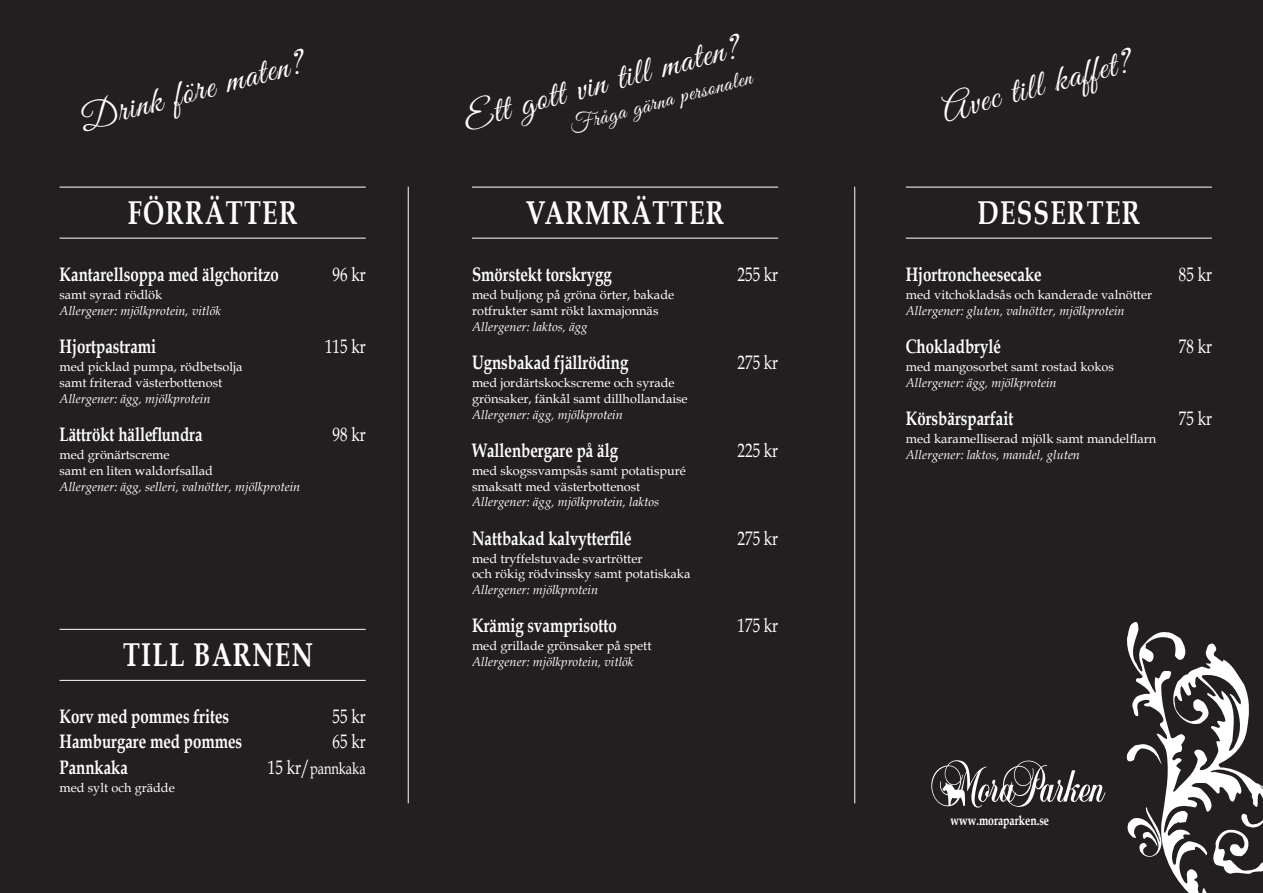
<style>
.page{position:relative;width:1263px;height:893px;background:#231f20}
.page>*{position:absolute;margin:0;border:0;box-sizing:border-box;transform-origin:0 0}
.t1{font:36px "Great Vibes";color:#fff}
.t2{font:700 33px "Book Antiqua";letter-spacing:.05em;color:#fff;scale:.77 1}
.t3{font:22.5px "Great Vibes";color:#fff}
.t4{font:700 19.5px "Book Antiqua";color:#fff;scale:.77 1}
.t5{font:19.5px "Book Antiqua";color:#fff;scale:.77 1}
.t6{font:16.5px "Book Antiqua";color:#fff;scale:.77 1}
.t7{font:700 13.5px "Book Antiqua";color:#fff;scale:.77 1}
.t8{font:12.75px/15.9px "Book Antiqua";color:#fff}
.t9{font:italic 12.75px "Book Antiqua";color:#fff}
.s1{font-size:19.5px}
</style>
<div class="page">
<hr style="left:408px;top:187px;width:1px;height:616px;background:#fff">
<hr style="left:854px;top:187px;width:1px;height:616px;background:#fff">
<svg style="left:1126px;top:622px;width:137px;height:271px"></svg>
<svg style="left:931px;top:760px;width:174px;height:48px"></svg>
<hr style="left:60px;top:187px;width:306px;height:1px;background:#fff">
<hr style="left:60px;top:629px;width:306px;height:1px;background:#fff">
<hr style="left:60px;top:238px;width:306px;height:1px;background:#fff">
<hr style="left:60px;top:680px;width:306px;height:1px;background:#fff">
<hr style="left:472px;top:187px;width:306px;height:1px;background:#fff">
<hr style="left:472px;top:238px;width:306px;height:1px;background:#fff">
<hr style="left:906px;top:187px;width:306px;height:1px;background:#fff">
<hr style="left:906px;top:238px;width:306px;height:1px;background:#fff">
<h1 class="t1" style="left:76px;top:101px;width:231px;rotate:-15deg">Drink före maten?</h1>
<h2 class="t2" style="left:128px;top:190px;width:222px">FÖRRÄTTER</h2>
<h3 class="t4" style="left:60px;top:261px;width:286px">Kantarellsoppa med älgchoritzo</h3>
<h3 class="t5" style="left:333px;top:261px;width:44px">96 kr</h3>
<p class="t8" style="left:60px;top:286px;width:104px">samt syrad rödlök</p>
<p class="t9" style="left:60px;top:302px;width:163px">Allergener: mjölkprotein, vitlök</p>
<h3 class="t4" style="left:60px;top:333px;width:127px">Hjortpastrami</h3>
<h3 class="t5" style="left:325px;top:333px;width:54px">115 kr</h3>
<p class="t8" style="left:60px;top:358px;width:185px">med picklad pumpa, rödbetsolja samt friterad västerbottenost</p>
<p class="t9" style="left:60px;top:389px;width:152px">Allergener: ägg, mjölkprotein</p>
<h3 class="t4" style="left:60px;top:421px;width:187px">Lättrökt hälleflundra</h3>
<h3 class="t5" style="left:333px;top:421px;width:44px">98 kr</h3>
<p class="t8" style="left:60px;top:446px;width:155px">med grönärtscreme<br>samt en liten waldorfsallad</p>
<p class="t9" style="left:60px;top:477px;width:242px">Allergener: ägg, selleri, valnötter, mjölkprotein</p>
<h2 class="t2" style="left:123px;top:632px;width:248px">TILL BARNEN</h2>
<h3 class="t4" style="left:60px;top:703px;width:222px">Korv med pommes frites</h3>
<h3 class="t5" style="left:333px;top:703px;width:44px">55 kr</h3>
<h3 class="t4" style="left:60px;top:728px;width:239px">Hamburgare med pommes</h3>
<h3 class="t5" style="left:333px;top:728px;width:44px">65 kr</h3>
<h3 class="t4" style="left:60px;top:754px;width:90px">Pannkaka</h3>
<p class="t6" style="left:268px;top:757px;width:128px"><span class="s1">15 kr/</span>pannkaka</p>
<p class="t8" style="left:60px;top:779px;width:117px">med sylt och grädde</p>
<h1 class="t1" style="left:458px;top:100px;width:285px;rotate:-15deg">Ett gott vin till maten?</h1>
<h3 class="t3" style="left:566px;top:114px;width:190px;rotate:-15deg">Fråga gärna personalen</h3>
<h2 class="t2" style="left:526px;top:190px;width:259px">VARMRÄTTER</h2>
<h3 class="t4" style="left:472px;top:261px;width:183px">Smörstekt torskrygg</h3>
<h3 class="t5" style="left:738px;top:261px;width:54px">255 kr</h3>
<p class="t8" style="left:472px;top:286px;width:204px">med buljong på gröna örter, bakade rotfrukter samt rökt laxmajonnäs</p>
<p class="t9" style="left:472px;top:317px;width:117px">Allergener: laktos, ägg</p>
<h3 class="t4" style="left:472px;top:349px;width:205px">Ugnsbakad fjällröding</h3>
<h3 class="t5" style="left:738px;top:349px;width:54px">275 kr</h3>
<p class="t8" style="left:472px;top:374px;width:217px">med jordärtskockscreme och syrade grönsaker, fänkål samt dillhollandaise</p>
<p class="t9" style="left:472px;top:405px;width:152px">Allergener: ägg, mjölkprotein</p>
<h3 class="t4" style="left:472px;top:437px;width:191px">Wallenbergare på älg</h3>
<h3 class="t5" style="left:738px;top:436px;width:54px">225 kr</h3>
<p class="t8" style="left:472px;top:462px;width:215px">med skogssvampsås samt potatispuré smaksatt med västerbottenost</p>
<p class="t9" style="left:472px;top:493px;width:188px">Allergener: ägg, mjölkprotein, laktos</p>
<h3 class="t4" style="left:472px;top:525px;width:209px">Nattbakad kalvytterfilé</h3>
<h3 class="t5" style="left:738px;top:524px;width:54px">275 kr</h3>
<p class="t8" style="left:472px;top:550px;width:220px">med tryffelstuvade svartrötter<br>och rökig rödvinssky samt potatiskaka</p>
<p class="t9" style="left:472px;top:581px;width:128px">Allergener: mjölkprotein</p>
<h3 class="t4" style="left:472px;top:612px;width:189px">Krämig svamprisotto</h3>
<h3 class="t5" style="left:738px;top:612px;width:54px">175 kr</h3>
<p class="t8" style="left:472px;top:638px;width:181px">med grillade grönsaker på spett</p>
<p class="t9" style="left:472px;top:653px;width:163px">Allergener: mjölkprotein, vitlök</p>
<h1 class="t1" style="left:938px;top:91px;width:195px;rotate:-15deg">Avec till kaffet?</h1>
<h2 class="t2" style="left:977px;top:190px;width:213px">DESSERTER</h2>
<h3 class="t4" style="left:906px;top:261px;width:178px">Hjortroncheesecake</h3>
<h3 class="t5" style="left:1179px;top:261px;width:44px">85 kr</h3>
<p class="t8" style="left:906px;top:286px;width:248px">med vitchokladsås och kanderade valnötter</p>
<p class="t9" style="left:906px;top:302px;width:220px">Allergener: gluten, valnötter, mjölkprotein</p>
<h3 class="t4" style="left:906px;top:333px;width:125px">Chokladbrylé</h3>
<h3 class="t5" style="left:1179px;top:333px;width:44px">78 kr</h3>
<p class="t8" style="left:906px;top:358px;width:210px">med mangosorbet samt rostad kokos</p>
<p class="t9" style="left:906px;top:374px;width:152px">Allergener: ägg, mjölkprotein</p>
<h3 class="t4" style="left:906px;top:405px;width:141px">Körsbärsparfait</h3>
<h3 class="t5" style="left:1179px;top:405px;width:44px">75 kr</h3>
<p class="t8" style="left:906px;top:430px;width:252px">med karamelliserad mjölk samt mandelflarn</p>
<p class="t9" style="left:906px;top:445px;width:176px">Allergener: laktos, mandel, gluten</p>
<p class="t7" style="left:950px;top:811px;width:130px">www.moraparken.se</p>
</div>
